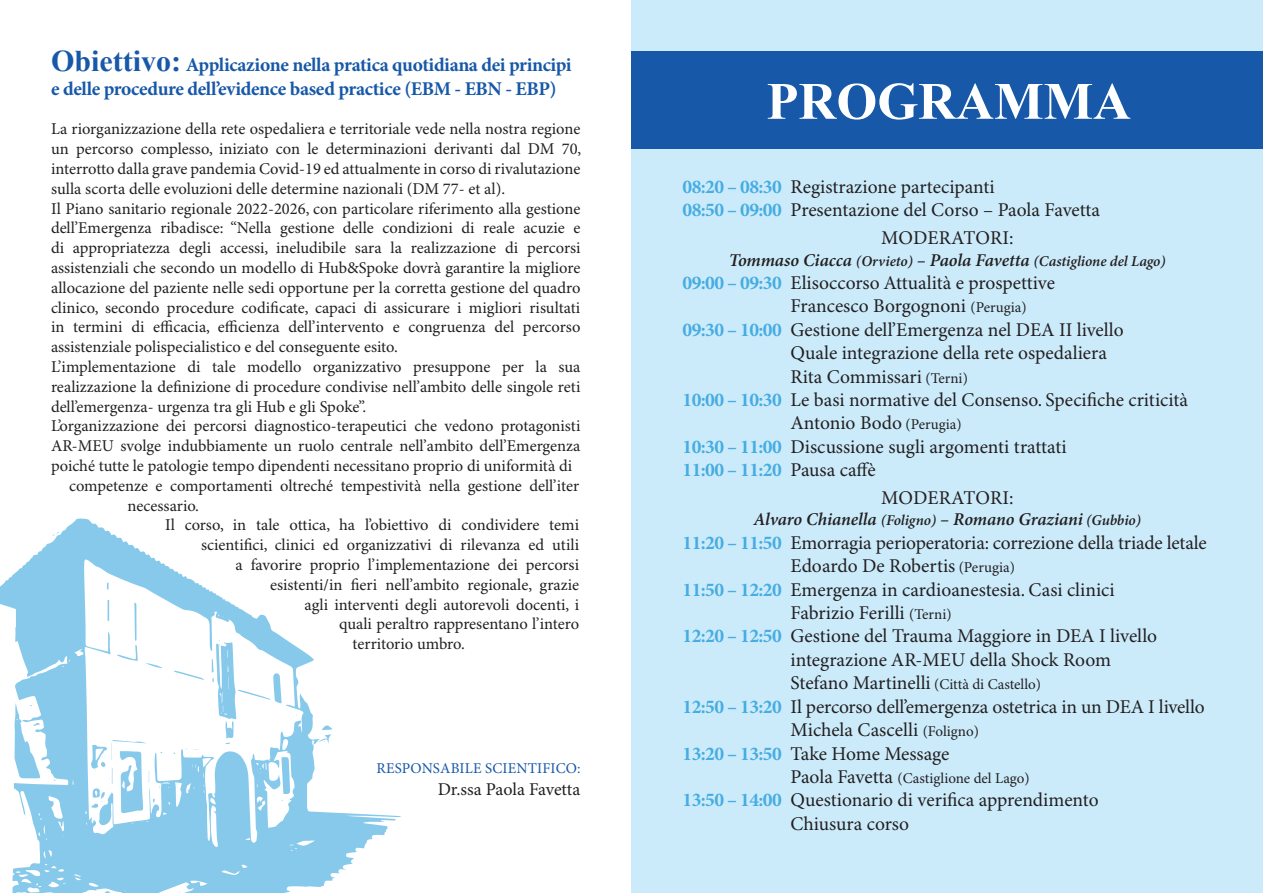
<style>
.page{position:relative;width:1263px;height:893px;background:#fff}
.page>*{position:absolute;margin:0;border:0;box-sizing:border-box;transform-origin:0 0}
.t1{font:700 52.5px "Times New Roman";color:#fff}
.t2{font:19.5px/23.4px "Minion Pro";color:#231f20}
.t3{font:700 19.5px/23.4px "Minion Pro";letter-spacing:-.02em;color:#1758a8}
.t4{font:700 19.5px "Minion Pro";letter-spacing:-.03em;color:#46ace1}
.t5{font:italic 600 18px "Minion Pro";letter-spacing:-.005em;color:#231f20}
.t6{font:18px "Minion Pro";letter-spacing:-.005em;color:#231f20}
.t7{font:16.5px "Minion Pro";color:#231f20}
.t8{font:italic 600 15px "Minion Pro";color:#231f20}
.t9{font:15px "Minion Pro";color:#231f20}
.t10{font:15px "Minion Pro";letter-spacing:.01em;color:#1758a8}
.s1{font-family:"Times New Roman";font-size:30px}
.s2{font-weight:700;color:#46ace1}
.s3{font-size:18px}
.s4{font-size:15px}
.s5{font-weight:400;color:#231f20}
.s6{font-size:19.5px}
</style>
<div class="page">
<div style="left:631px;top:0;width:632px;height:893px;background:#cbebfb"></div>
<div style="left:631px;top:51px;width:632px;height:98px;background:#1758a8"></div>
<svg style="left:0;top:518px;width:402px;height:375px"></svg>
<svg style="left:105px;top:890px;width:7px;height:3px"></svg>
<svg style="left:318px;top:725px;width:14px;height:18px"></svg>
<svg style="left:174px;top:671px;width:31px;height:10px"></svg>
<svg style="left:108px;top:600px;width:1px;height:21px"></svg>
<svg style="left:107px;top:583px;width:2px;height:6px"></svg>
<svg style="left:212px;top:640px;width:70px;height:105px"></svg>
<svg style="left:117px;top:599px;width:50px;height:71px"></svg>
<svg style="left:292px;top:713px;width:5px;height:3px"></svg>
<svg style="left:185px;top:749px;width:19px;height:6px"></svg>
<svg style="left:91px;top:740px;width:71px;height:73px"></svg>
<svg style="left:14px;top:703px;width:26px;height:78px"></svg>
<svg style="left:51px;top:532px;width:8px;height:7px"></svg>
<svg style="left:281px;top:757px;width:9px;height:37px"></svg>
<p class="t3" style="left:51px;top:53px;width:522px"><span class="s1">Obiettivo:</span> Applicazione nella pratica quotidiana dei principi e delle procedure dell’evidence based practice (EBM - EBN - EBP)</p>
<p class="t7" style="left:51px;top:119px;width:531px">La riorganizzazione della rete ospedaliera e territoriale vede nella nostra regione</p>
<p class="t7" style="left:51px;top:139px;width:532px">un percorso complesso, iniziato con le determinazioni derivanti dal DM 70,</p>
<p class="t7" style="left:51px;top:159px;width:531px">interrotto dalla grave pandemia Covid-19 ed attualmente in corso di rivalutazione</p>
<p class="t7" style="left:51px;top:179px;width:456px">sulla scorta delle evoluzioni delle determine nazionali (DM 77- et al).</p>
<p class="t7" style="left:51px;top:198px;width:531px">Il Piano sanitario regionale 2022-2026, con particolare riferimento alla gestione</p>
<p class="t7" style="left:51px;top:218px;width:531px">dell’Emergenza ribadisce: “Nella gestione delle condizioni di reale acuzie e</p>
<p class="t7" style="left:51px;top:238px;width:531px">di appropriatezza degli accessi, ineludibile sara la realizzazione di percorsi</p>
<p class="t7" style="left:51px;top:258px;width:531px">assistenziali che secondo un modello di Hub&amp;Spoke dovrà garantire la migliore</p>
<p class="t7" style="left:51px;top:278px;width:531px">allocazione del paziente nelle sedi opportune per la corretta gestione del quadro</p>
<p class="t7" style="left:51px;top:297px;width:531px">clinico, secondo procedure codificate, capaci di assicurare i migliori risultati</p>
<p class="t7" style="left:51px;top:317px;width:531px">in termini di efficacia, efficienza dell’intervento e congruenza del percorso</p>
<p class="t7" style="left:51px;top:337px;width:348px">assistenziale polispecialistico e del conseguente esito.</p>
<p class="t7" style="left:51px;top:357px;width:531px">L’implementazione di tale modello organizzativo presuppone per la sua</p>
<p class="t7" style="left:51px;top:377px;width:531px">realizzazione la definizione di procedure condivise nell’ambito delle singole reti</p>
<p class="t7" style="left:51px;top:396px;width:317px">dell’emergenza- urgenza tra gli Hub e gli Spoke”.</p>
<p class="t7" style="left:51px;top:416px;width:531px">L’organizzazione dei percorsi diagnostico-terapeutici che vedono protagonisti</p>
<p class="t7" style="left:51px;top:436px;width:531px">AR-MEU svolge indubbiamente un ruolo centrale nell’ambito dell’Emergenza</p>
<p class="t7" style="left:51px;top:456px;width:523px">poiché tutte le patologie tempo dipendenti necessitano proprio di uniformità di</p>
<p class="t7" style="left:69px;top:476px;width:512px">competenze e comportamenti oltreché tempestività nella gestione dell’iter</p>
<p class="t7" style="left:128px;top:495px;width:73px">necessario.</p>
<p class="t7" style="left:165px;top:515px;width:416px">Il corso, in tale ottica, ha l’obiettivo di condividere temi</p>
<p class="t7" style="left:201px;top:535px;width:379px">scientifici, clinici ed organizzativi di rilevanza ed utili</p>
<p class="t7" style="left:236px;top:555px;width:345px">a favorire proprio l’implementazione dei percorsi</p>
<p class="t7" style="left:270px;top:575px;width:310px">esistenti/in fieri nell’ambito regionale, grazie</p>
<p class="t7" style="left:305px;top:594px;width:276px">agli interventi degli autorevoli docenti, i</p>
<p class="t7" style="left:339px;top:614px;width:242px">quali peraltro rappresentano l’intero</p>
<p class="t7" style="left:353px;top:634px;width:114px">territorio umbro.</p>
<p class="t10" style="left:377px;top:759px;width:206px">RESPONSABILE SCIENTIFICO:</p>
<p class="t6" style="left:438px;top:778px;width:144px">Dr.ssa Paola Favetta</p>
<h1 class="t1" style="left:766px;top:63px;width:366px">PROGRAMMA</h1>
<p class="t2" style="left:682px;top:176px;width:419px"><span class="s2">08:20 – 08:30</span> Registrazione partecipanti<br><span class="s2">08:50 – 09:00</span> Presentazione del Corso – Paola Favetta</p>
<p class="t2" style="left:881px;top:227px;width:134px">MODERATORI:</p>
<p class="t8" style="left:729px;top:252px;width:438px"><span class="s3">Tommaso Ciacca</span> (Orvieto) <span class="s3">– Paola Favetta</span> (Castiglione del Lago)</p>
<p class="t2" style="left:682px;top:272px;width:374px"><span class="s2">09:00 – 09:30</span> Elisoccorso Attualità e prospettive</p>
<p class="t2" style="left:790px;top:295px;width:238px">Francesco Borgognoni <span class="s4">(Perugia)</span></p>
<p class="t2" style="left:682px;top:319px;width:443px"><span class="s2">09:30 – 10:00</span> Gestione dell’Emergenza nel DEA II livello</p>
<p class="t2" style="left:790px;top:342px;width:318px">Quale integrazione della rete ospedaliera</p>
<p class="t2" style="left:790px;top:365px;width:179px">Rita Commissari <span class="s4">(Terni)</span></p>
<p class="t2" style="left:682px;top:389px;width:507px"><span class="s2">10:00 – 10:30</span> Le basi normative del Consenso. Specifiche criticità</p>
<p class="t2" style="left:790px;top:412px;width:173px">Antonio Bodo <span class="s4">(Perugia)</span></p>
<p class="t2" style="left:682px;top:436px;width:386px"><span class="s2">10:30 – 11:00</span> Discussione sugli argomenti trattati</p>
<p class="t4" style="left:682px;top:456px;width:195px">11:00 – 11:20 <span class="s5">Pausa caffè</span></p>
<p class="t2" style="left:881px;top:487px;width:134px">MODERATORI:</p>
<p class="t5" style="left:753px;top:509px;width:389px">Alvaro Chianella <span class="s4">(Foligno)</span> – Romano Graziani <span class="s4">(Gubbio)</span></p>
<p class="t2" style="left:682px;top:532px;width:526px"><span class="s2">11:20 – 11:50</span> Emorragia perioperatoria: correzione della triade letale</p>
<p class="t2" style="left:790px;top:555px;width:226px">Edoardo De Robertis <span class="s4">(Perugia)</span></p>
<p class="t2" style="left:682px;top:579px;width:434px"><span class="s2">11:50 – 12:20</span> Emergenza in cardioanestesia. Casi clinici</p>
<p class="t2" style="left:790px;top:602px;width:163px">Fabrizio Ferilli <span class="s4">(Terni)</span></p>
<p class="t2" style="left:682px;top:625px;width:476px"><span class="s2">12:20 – 12:50</span> Gestione del Trauma Maggiore in DEA I livello</p>
<p class="t2" style="left:790px;top:649px;width:322px">integrazione AR-MEU della Shock Room</p>
<p class="t2" style="left:790px;top:672px;width:252px">Stefano Martinelli <span class="s4">(Città di Castello)</span></p>
<p class="t2" style="left:682px;top:696px;width:524px"><span class="s2">12:50 – 13:20</span> Il percorso dell’emergenza ostetrica in un DEA I livello</p>
<p class="t2" style="left:790px;top:719px;width:190px">Michela Cascelli <span class="s4">(Foligno)</span></p>
<p class="t2" style="left:682px;top:742px;width:269px"><span class="s2">13:20 – 13:50</span> Take Home Message</p>
<p class="t9" style="left:790px;top:769px;width:241px"><span class="s6">Paola Favetta</span> (Castiglione del Lago)</p>
<p class="t2" style="left:790px;top:789px;width:310px;text-indent:-108px"><span class="s2">13:50 – 14:00</span> Questionario di verifica apprendimento<br>Chiusura corso</p>
</div>
